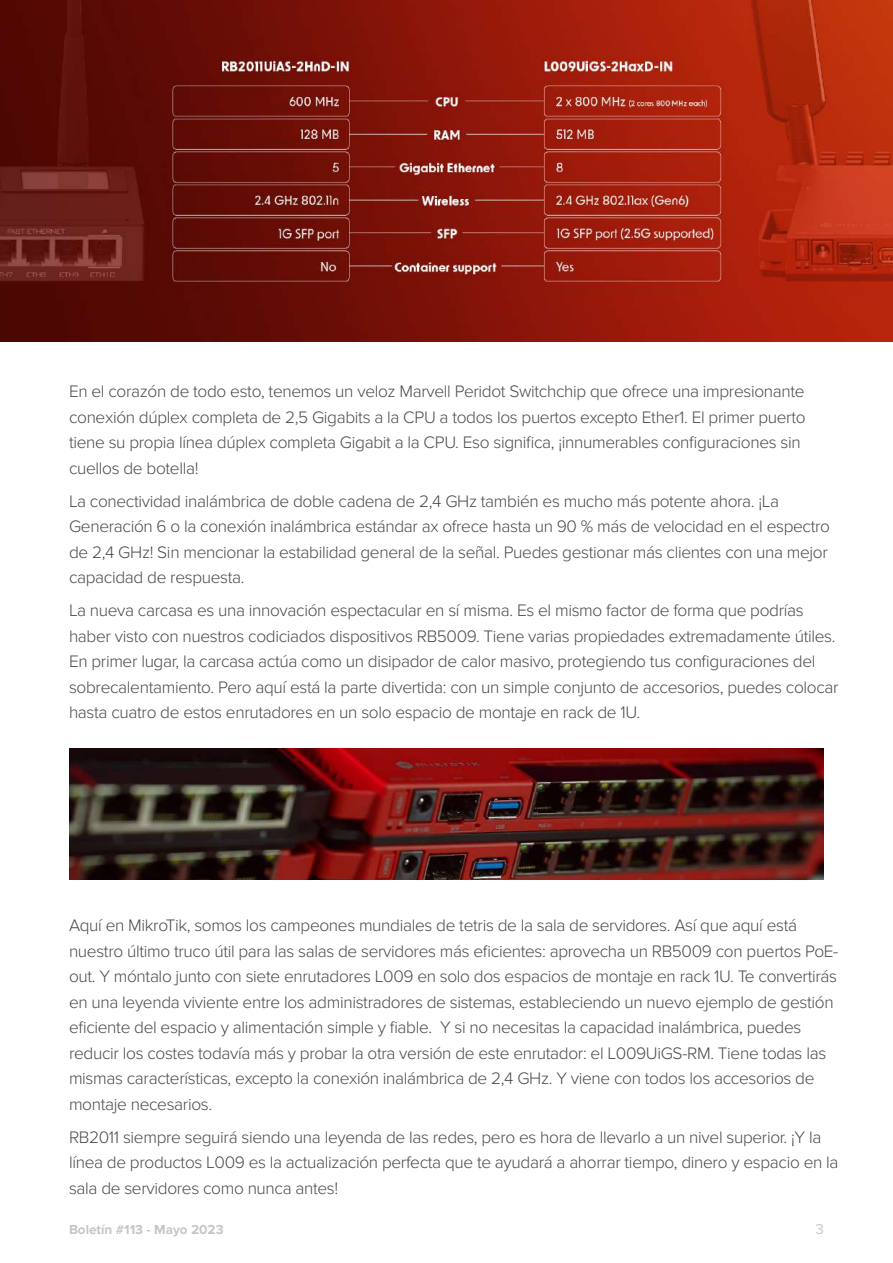
<style>
.page{position:relative;width:893px;height:1263px;background:#fff}
.page>*{position:absolute;margin:0;border:0;box-sizing:border-box;transform-origin:0 0}
.t1{font:300 17.25px/25.5px "Proxima Nova";letter-spacing:-.02em;color:#494a4a}
.t2{font:300 17.25px/25.5px "Proxima Nova";letter-spacing:-.02em;color:#4a4a4a}
.t3{font:15px "Proxima Nova";color:#c7c8ca}
.t4{font:700 13.5px "Proxima Nova";color:#c6c6c5}
</style>
<div class="page">
<img style="left:0;top:1px;width:893px;height:341px">
<img style="left:69px;top:748px;width:755px;height:132px">
<p class="t1" style="left:69px;top:379px;width:738px">En el corazón de todo esto, tenemos un veloz Marvell Peridot Switchchip que ofrece una impresionante conexión dúplex completa de 2,5 Gigabits a la CPU a todos los puertos excepto Ether1. El primer puerto tiene su propia línea dúplex completa Gigabit a la CPU. Eso significa, ¡innumerables configuraciones sin cuellos de botella!</p>
<p class="t1" style="left:69px;top:488px;width:763px">La conectividad inalámbrica de doble cadena de 2,4 GHz también es mucho más potente ahora. ¡La Generación 6 o la conexión inalámbrica estándar ax ofrece hasta un 90 % más de velocidad en el espectro de 2,4 GHz! Sin mencionar la estabilidad general de la señal. Puedes gestionar más clientes con una mejor capacidad de respuesta.</p>
<p class="t1" style="left:69px;top:598px;width:771px">La nueva carcasa es una innovación espectacular en sí misma. Es el mismo factor de forma que podrías haber visto con nuestros codiciados dispositivos RB5009. Tiene varias propiedades extremadamente útiles.<br>En primer lugar, la carcasa actúa como un disipador de calor masivo, protegiendo tus configuraciones del sobrecalentamiento. Pero aquí está la parte divertida: con un simple conjunto de accesorios, puedes colocar hasta cuatro de estos enrutadores en un solo espacio de montaje en rack de 1U.</p>
<p class="t1" style="left:69px;top:913px;width:771px">Aquí en MikroTik, somos los campeones mundiales de tetris de la sala de servidores. Así que aquí está nuestro último truco útil para las salas de servidores más eficientes: aprovecha un RB5009 con puertos PoE&shy;out. Y móntalo junto con siete enrutadores L009 en solo dos espacios de montaje en rack 1U. Te convertirás en una leyenda viviente entre los administradores de sistemas, estableciendo un nuevo ejemplo de gestión eficiente del espacio y alimentación simple y fiable. Y si no necesitas la capacidad inalámbrica, puedes reducir los costes todavía más y probar la otra versión de este enrutador: el L009UiGS-RM. Tiene todas las mismas características, excepto la conexión inalámbrica de 2,4 GHz. Y viene con todos los accesorios de montaje necesarios.</p>
<p class="t2" style="left:69px;top:1124px;width:771px">RB2011 siempre seguirá siendo una leyenda de las redes, pero es hora de llevarlo a un nivel superior. ¡Y la línea de productos L009 es la actualización perfecta que te ayudará a ahorrar tiempo, dinero y espacio en la sala de servidores como nunca antes!</p>
<p class="t4" style="left:69px;top:1221px;width:156px">Boletín #113 - Mayo 2023</p>
<p class="t3" style="left:816px;top:1221px;width:10px">3</p>
</div>
